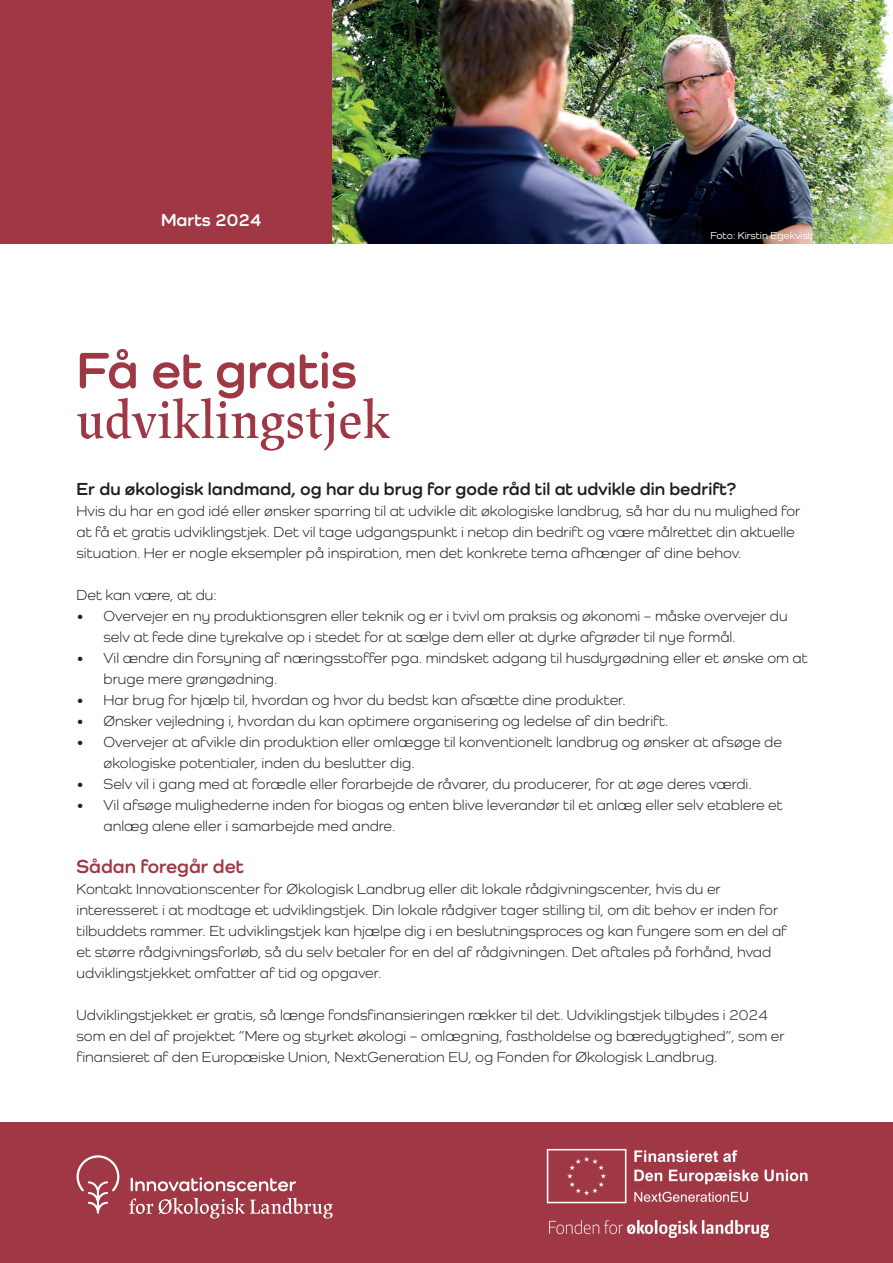
<style>
.page{position:relative;width:893px;height:1263px;background:#fff}
.page>*{position:absolute;margin:0;border:0;box-sizing:border-box;transform-origin:0 0}
.t1{font:600 52.5px "Lapture Display";color:#9f3844}
.t2{font:700 52.5px "Como";color:#9f3844}
.t3{font:700 19.5px "Como";color:#9f3844}
.t4{font:700 18px "Como";color:#231f20}
.t5{font:700 18px "Como";color:#fff}
.t6{font:15px/21px "Como";color:#231f20}
.t7{font:500 10.5px "Como";color:#fff}
</style>
<div class="page">
<div style="left:0;top:1123px;width:893px;height:140px;background:#9f3844"></div>
<div style="left:0;top:0;width:333px;height:244px;background:#9f3844"></div>
<svg style="left:77px;top:1155px;width:42px;height:59px"></svg>
<svg style="left:131px;top:1177px;width:165px;height:14px"></svg>
<svg style="left:129px;top:1198px;width:24px;height:16px"></svg>
<svg style="left:159px;top:1198px;width:174px;height:20px"></svg>
<img style="left:333px;top:0;width:560px;height:244px">
<img style="left:549px;top:1220px;width:219px;height:17px">
<img style="left:546px;top:1148px;width:262px;height:56px">
<p class="t5" style="left:161px;top:209px;width:102px">Marts 2024</p>
<p class="t7" style="left:710px;top:229px;width:103px">Foto: Kirstin Egekvist</p>
<h1 class="t2" style="left:77px;top:338px;width:282px">Få et gratis</h1>
<h1 class="t1" style="left:77px;top:389px;width:315px">udviklingstjek</h1>
<p class="t4" style="left:77px;top:478px;width:661px">Er du økologisk landmand, og har du brug for gode råd til at udvikle din bedrift?</p>
<p class="t6" style="left:77px;top:500px;width:725px">Hvis du har en god idé eller ønsker sparring til at udvikle dit økologiske landbrug, så har du nu mulighed for at få et gratis udviklingstjek. Det vil tage udgangspunkt i netop din bedrift og være målrettet din aktuelle situation. Her er nogle eksempler på inspiration, men det konkrete tema afhænger af dine behov.</p>
<p class="t6" style="left:77px;top:584px;width:142px">Det kan være, at du:</p>
<p class="t6" style="left:104px;top:605px;width:686px;text-indent:-27px">• Overvejer en ny produktionsgren eller teknik og er i tvivl om praksis og økonomi – måske overvejer du selv at fede dine tyrekalve op i stedet for at sælge dem eller at dyrke afgrøder til nye formål.</p>
<p class="t6" style="left:104px;top:647px;width:706px;text-indent:-27px">• Vil ændre din forsyning af næringsstoffer pga. mindsket adgang til husdyrgødning eller et ønske om at bruge mere grøngødning.</p>
<p class="t6" style="left:77px;top:689px;width:551px">• Har brug for hjælp til, hvordan og hvor du bedst kan afsætte dine produkter.</p>
<p class="t6" style="left:77px;top:710px;width:593px">• Ønsker vejledning i, hvordan du kan optimere organisering og ledelse af din bedrift.</p>
<p class="t6" style="left:104px;top:731px;width:680px;text-indent:-27px">• Overvejer at afvikle din produktion eller omlægge til konventionelt landbrug og ønsker at afsøge de økologiske potentialer, inden du beslutter dig.</p>
<p class="t6" style="left:77px;top:773px;width:677px">• Selv vil i gang med at forædle eller forarbejde de råvarer, du producerer, for at øge deres værdi.</p>
<p class="t6" style="left:104px;top:794px;width:681px;text-indent:-27px">• Vil afsøge mulighederne inden for biogas og enten blive leverandør til et anlæg eller selv etablere et anlæg alene eller i samarbejde med andre.</p>
<h2 class="t3" style="left:77px;top:854px;width:169px">Sådan foregår det</h2>
<p class="t6" style="left:77px;top:878px;width:712px">Kontakt Innovationscenter for Økologisk Landbrug eller dit lokale rådgivningscenter, hvis du er interesseret i at modtage et udviklingstjek. Din lokale rådgiver tager stilling til, om dit behov er inden for tilbuddets rammer. Et udviklingstjek kan hjælpe dig i en beslutningsproces og kan fungere som en del af et større rådgivningsforløb, så du selv betaler for en del af rådgivningen. Det aftales på forhånd, hvad udviklingstjekket omfatter af tid og opgaver.</p>
<p class="t6" style="left:77px;top:1004px;width:710px">Udviklingstjekket er gratis, så længe fondsfinansieringen rækker til det. Udviklingstjek tilbydes i 2024 som en del af projektet ”Mere og styrket økologi – omlægning, fastholdelse og bæredygtighed”, som er finansieret af den Europæiske Union, NextGeneration EU, og Fonden for Økologisk Landbrug.</p>
</div>
